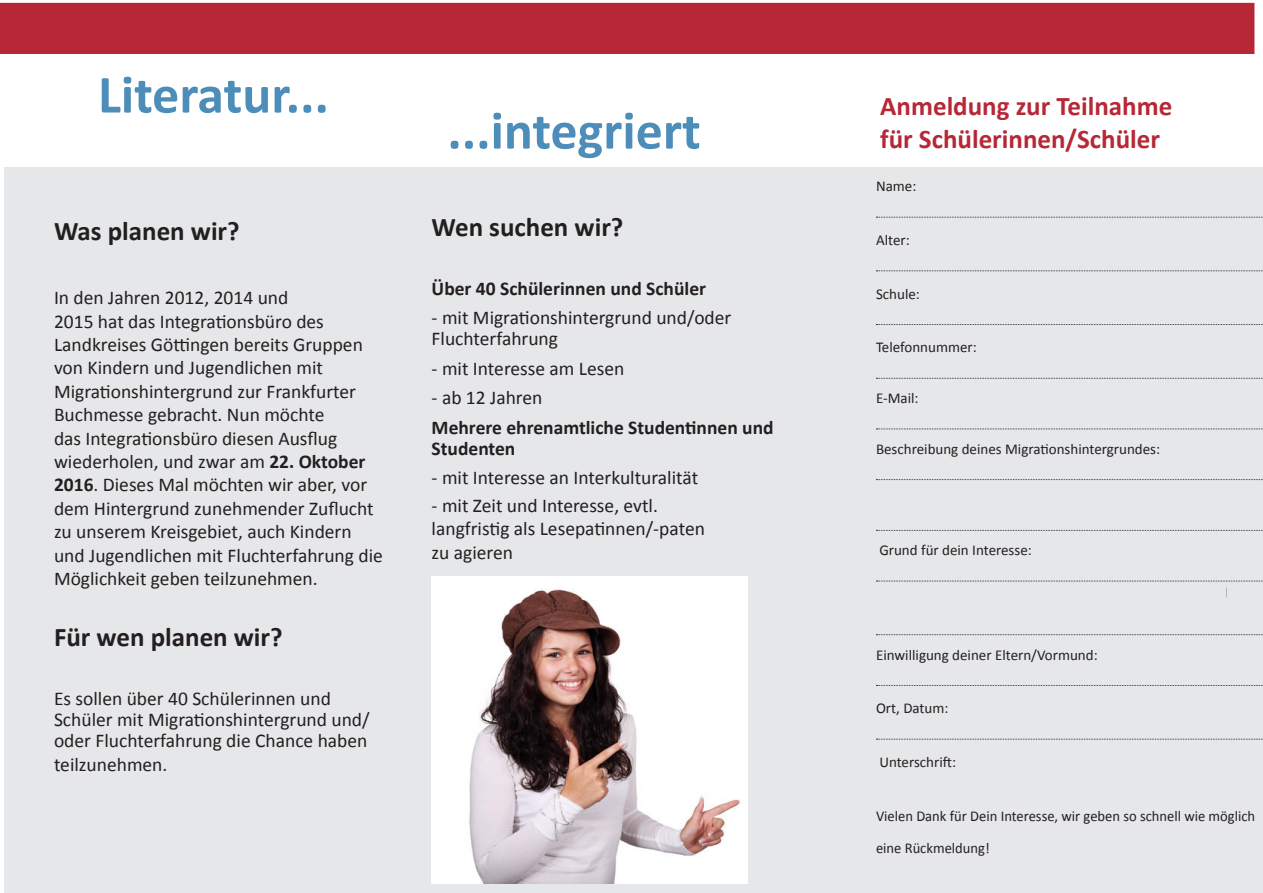
<style>
.page{position:relative;width:1263px;height:893px;background:#fff}
.page>*{position:absolute;margin:0;border:0;box-sizing:border-box;transform-origin:0 0}
.t1{font:700 54px "Calibri";color:#4d8db9}
.t2{font:700 27px/32.4px "Calibri";color:#b72837}
.Copy{font:700 27px "Calibri";color:#231f20}
.Copy-2{font:19.5px/23.4px "Calibri";color:#231f20}
.Copy-3{font:700 19.5px/21px "Calibri";color:#231f20}
.Copy_Kasten_Linie{font:15px "Calibri";color:#231f20}
.Copy-4{font:15px "Calibri";color:#231f20}
.s1{font-weight:700}
</style>
<div class="page">
<div style="left:4px;top:168px;width:1259px;height:725px;background:#e6e7e9"></div>
<div style="left:2px;top:5px;width:1250px;height:47px;background:#b72837"></div>
<div style="left:0;top:3px;width:1254px;height:51px;border:4px solid #b72837"></div>
<svg style="left:876px;top:217px;width:387px;height:1px"></svg>
<svg style="left:876px;top:270px;width:387px;height:1px"></svg>
<svg style="left:876px;top:324px;width:387px;height:1px"></svg>
<svg style="left:876px;top:378px;width:387px;height:1px"></svg>
<svg style="left:876px;top:429px;width:387px;height:1px"></svg>
<svg style="left:876px;top:479px;width:387px;height:1px"></svg>
<svg style="left:876px;top:530px;width:387px;height:1px"></svg>
<svg style="left:876px;top:581px;width:387px;height:1px"></svg>
<svg style="left:876px;top:634px;width:387px;height:1px"></svg>
<svg style="left:876px;top:685px;width:387px;height:1px"></svg>
<svg style="left:876px;top:739px;width:387px;height:1px"></svg>
<img style="left:432px;top:576px;width:315px;height:308px">
<p class="t1" style="left:98px;top:60px;width:232px">Literatur...</p>
<p class="Copy" style="left:54px;top:214px;width:187px">Was planen wir?</p>
<p class="Copy-2" style="left:54px;top:286px;width:330px">In den Jahren 2012, 2014 und<br>2015 hat das Integrationsbüro des Landkreises Göttingen bereits Gruppen von Kindern und Jugendlichen mit Migrationshintergrund zur Frankfurter Buchmesse gebracht. Nun möchte<br>das Integrationsbüro diesen Ausflug wiederholen, und zwar am <span class="s1">22. Oktober 2016</span>. Dieses Mal möchten wir aber, vor dem Hintergrund zunehmender Zuflucht zu unserem Kreisgebiet, auch Kindern und Jugendlichen mit Fluchterfahrung die Möglichkeit geben teilzunehmen.</p>
<p class="Copy" style="left:54px;top:620px;width:230px">Für wen planen wir?</p>
<p class="Copy-2" style="left:54px;top:688px;width:317px;line-height:21px">Es sollen über 40 Schülerinnen und<br>Schüler mit Migrationshintergrund und/ oder Fluchterfahrung die Chance haben</p>
<p class="Copy-2" style="left:54px;top:753px;width:115px">teilzunehmen.</p>
<p class="t1" style="left:447px;top:96px;width:255px">...integriert</p>
<p class="Copy" style="left:432px;top:209px;width:193px">Wen suchen wir?</p>
<p class="Copy-3" style="left:432px;top:278px;width:276px">Über 40 Schülerinnen und Schüler</p>
<p class="Copy-2" style="left:432px;top:307px;width:301px;line-height:21px">- mit Migrationshintergrund und/oder<br>Fluchterfahrung</p>
<p class="Copy-2" style="left:432px;top:357px;width:194px">- mit Interesse am Lesen</p>
<p class="Copy-2" style="left:432px;top:386px;width:112px">- ab 12 Jahren</p>
<p class="Copy-3" style="left:432px;top:417px;width:344px">Mehrere ehrenamtliche Studentinnen und<br>Studenten</p>
<p class="Copy-2" style="left:432px;top:466px;width:268px">- mit Interesse an Interkulturalität</p>
<p class="Copy-2" style="left:432px;top:494px;width:228px">- mit Zeit und Interesse, evtl.</p>
<p class="Copy-2" style="left:432px;top:517px;width:275px">langfristig als Lesepatinnen/-paten</p>
<p class="Copy-2" style="left:432px;top:541px;width:83px">zu agieren</p>
<p class="t2" style="left:880px;top:90px;width:293px">Anmeldung zur Teilnahme für Schülerinnen/Schüler</p>
<p class="Copy_Kasten_Linie" style="left:876px;top:177px;width:42px">Name:</p>
<p class="Copy_Kasten_Linie" style="left:876px;top:230px;width:35px">Alter:</p>
<p class="Copy_Kasten_Linie" style="left:876px;top:284px;width:45px">Schule:</p>
<p class="Copy_Kasten_Linie" style="left:876px;top:338px;width:102px">Telefonnummer:</p>
<p class="Copy_Kasten_Linie" style="left:876px;top:389px;width:44px">E-Mail:</p>
<p class="Copy_Kasten_Linie" style="left:876px;top:439px;width:286px">Beschreibung deines Migrationshintergrundes:</p>
<p class="Copy_Kasten_Linie" style="left:879px;top:541px;width:154px">Grund für dein Interesse:</p>
<p class="Copy_Kasten_Linie" style="left:876px;top:645px;width:223px">Einwilligung deiner Eltern/Vormund:</p>
<p class="Copy_Kasten_Linie" style="left:876px;top:699px;width:74px">Ort, Datum:</p>
<p class="Copy-4" style="left:879px;top:752px;width:78px">Unterschrift:</p>
<p class="Copy-4" style="left:876px;top:806px;width:381px">Vielen Dank für Dein Interesse, wir geben so schnell wie möglich</p>
<p class="Copy-4" style="left:876px;top:839px;width:115px">eine Rückmeldung!</p>
</div>
